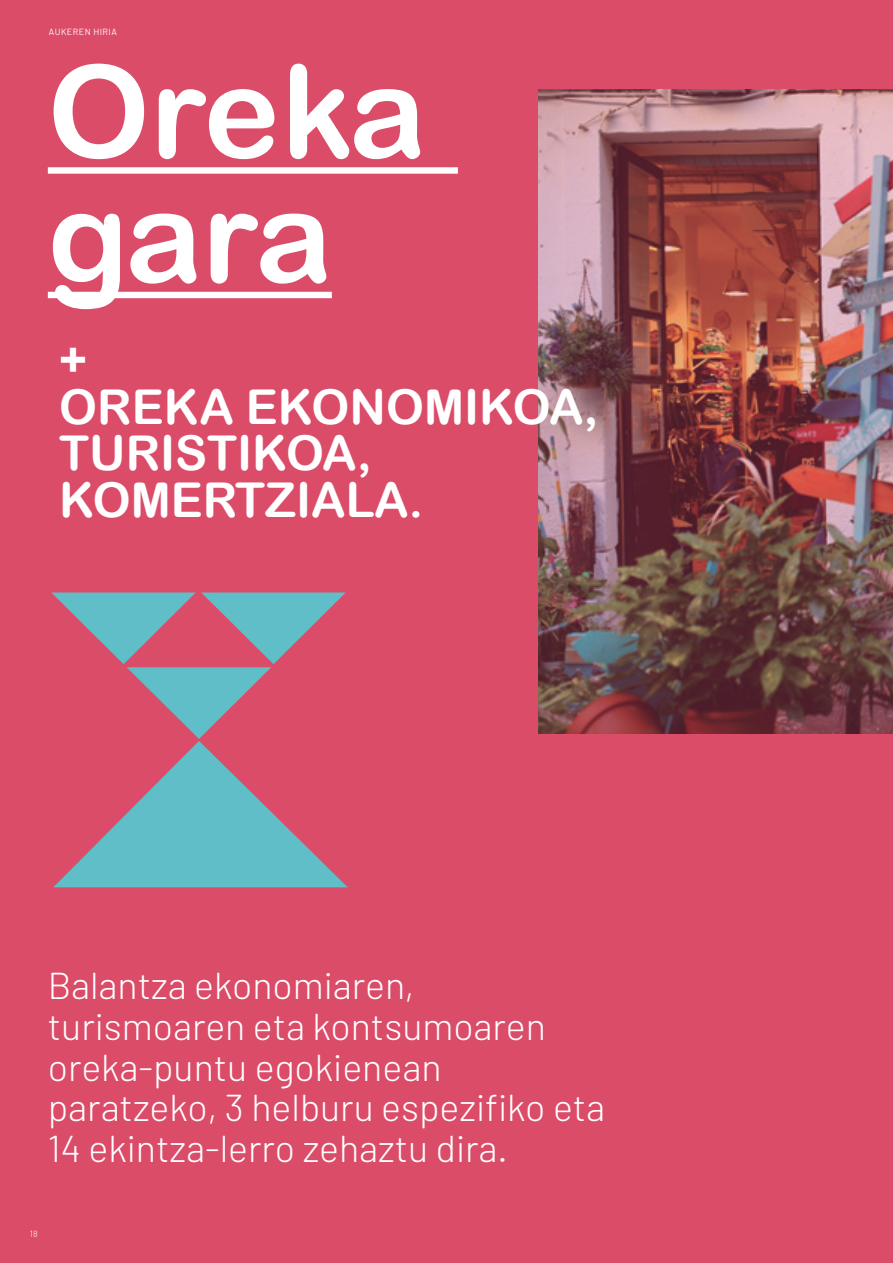
<style>
.page{position:relative;width:893px;height:1263px;background:#db4c69}
.page>*{position:absolute;margin:0;border:0;box-sizing:border-box;transform-origin:0 0}
.t1{font:129px/124.5px "Arial Rounded MT Bold";letter-spacing:-.025em;color:#fff}
.t2{font:48px/46.5px "Arial Rounded MT Bold";color:#fff}
.t3{font:300 37.5px/41px "Barlow";color:#fff}
.t4{font:9px "Barlow";letter-spacing:.05em;color:#fff}
.t5{font:300 9px "Barlow";color:#fff}
</style>
<div class="page">
<img style="left:539px;top:89px;width:354px;height:645px">
<svg style="left:51px;top:592px;width:297px;height:295px"></svg>
<div style="left:48px;top:167px;width:410px;height:7px;background:#fff"></div>
<div style="left:48px;top:292px;width:284px;height:6px;background:#fff"></div>
<p class="t4" style="left:49px;top:27px;width:69px">AUKEREN HIRIA</p>
<h1 class="t1" style="left:48px;top:48px;width:379px">Oreka gara</h1>
<p class="t2" style="left:59px;top:336px;width:541px">+<br>OREKA EKONOMIKOA,<br>TURISTIKOA,<br>KOMERTZIALA.</p>
<p class="t3" style="left:48px;top:964px;width:559px">Balantza ekonomiaren, turismoaren eta kontsumoaren oreka-puntu egokienean paratzeko, 3 helburu espezifiko eta<br>14 ekintza-lerro zehaztu dira.</p>
<p class="t5" style="left:30px;top:1228px;width:10px">18</p>
</div>
